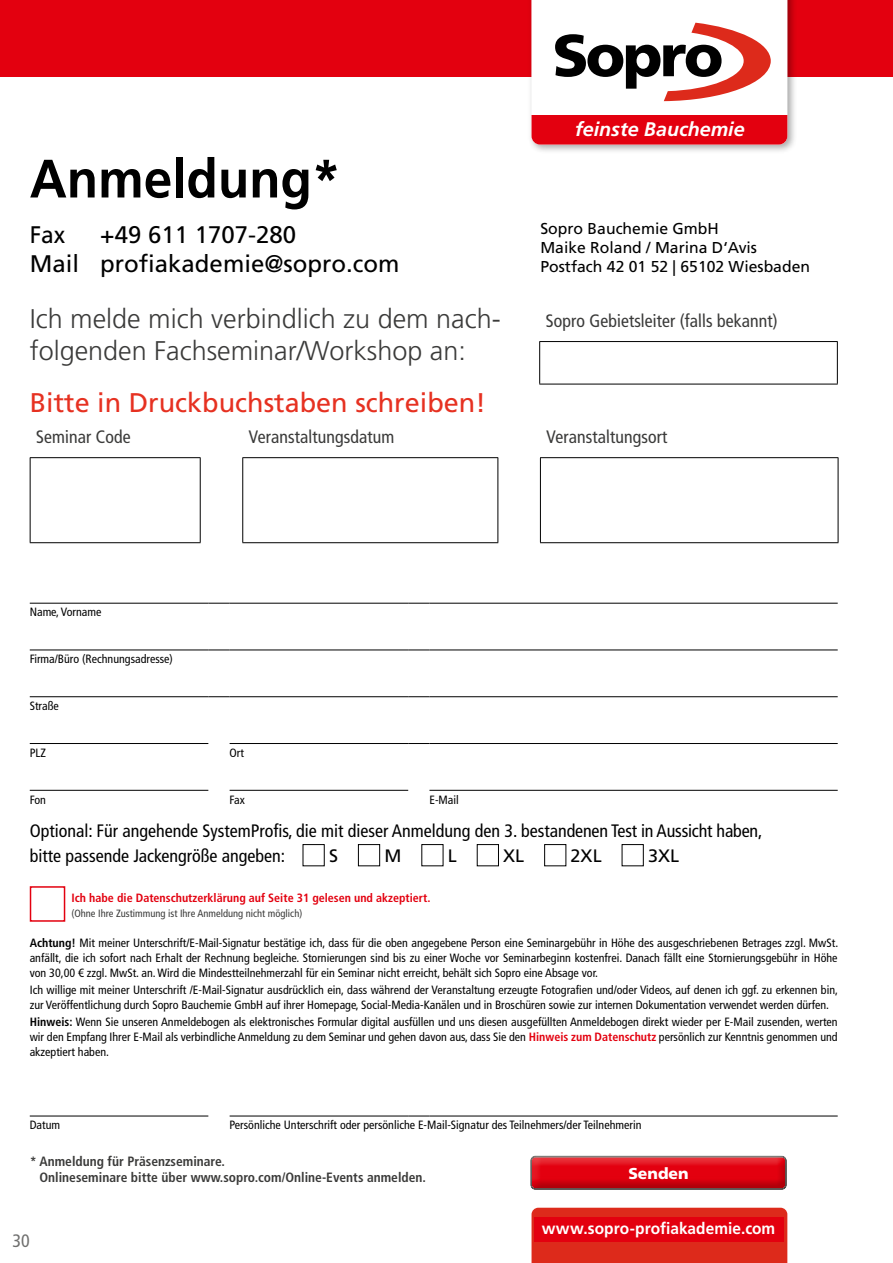
<style>
.page{position:relative;width:893px;height:1263px;background:#fff}
.page>*{position:absolute;margin:0;border:0;box-sizing:border-box;transform-origin:0 0}
.t1{font:700 54px "Frutiger LT";color:#000;scale:.95 1}
.t2{font:300 27px/32.4px "Frutiger LT";color:#3b3b3a}
.t3{font:27px "Frutiger LT";color:#e63121}
.t4{font:24px/28.8px "Frutiger LT";color:#000}
.t5{font:24px "Frutiger LT";color:#000;scale:.95 1}
.t6{font:italic 700 19.65px "Frutiger LT";color:#fff}
.t7{font:700 18.75px "Frutiger LT";color:#fff;scale:.95 1}
.t8{font:condensed 18px/25.2px "Frutiger LT";color:#000}
.t9{font:condensed 18px "Frutiger LT";color:#3b3b3a}
.t10{font:18px "Frutiger LT";color:#000}
.t11{font:condensed 18px "Frutiger LT";color:#6f6f6e}
.t12{font:700 16.2px "Frutiger LT";letter-spacing:.005em;color:#fff;scale:.95 1}
.t13{font:15.75px/18.9px "Frutiger LT";color:#000}
.t14{font:900 15.75px "Frutiger LT";color:#fff}
.t15{font:700 condensed 13.5px/16.2px "Frutiger LT";color:#3b3b3a}
.t16{font:condensed 12px/15px "Frutiger LT";color:#000;text-align:justify}
.t17{font:700 condensed 12px "Frutiger LT";color:#e3000f}
.t18{font:condensed 10.5px "Frutiger LT";color:#3b3b3a}
.s1{font-weight:700}
.s2{font-weight:700;color:#e3000f}
</style>
<div class="page">
<hr style="left:30px;top:650px;width:178px;height:1px;background:#000">
<svg style="left:208px;top:650px;width:22px;height:1px"></svg>
<hr style="left:230px;top:650px;width:178px;height:1px;background:#000">
<svg style="left:408px;top:650px;width:21px;height:1px"></svg>
<hr style="left:429px;top:650px;width:409px;height:1px;background:#000">
<hr style="left:30px;top:696px;width:178px;height:1px;background:#000">
<svg style="left:208px;top:696px;width:22px;height:1px"></svg>
<hr style="left:230px;top:696px;width:178px;height:1px;background:#000">
<svg style="left:408px;top:696px;width:21px;height:1px"></svg>
<hr style="left:429px;top:696px;width:409px;height:1px;background:#000">
<hr style="left:30px;top:743px;width:178px;height:1px;background:#000">
<hr style="left:230px;top:743px;width:178px;height:1px;background:#000">
<svg style="left:408px;top:743px;width:21px;height:1px"></svg>
<hr style="left:429px;top:743px;width:409px;height:1px;background:#000">
<hr style="left:30px;top:790px;width:178px;height:1px;background:#000">
<hr style="left:230px;top:790px;width:178px;height:1px;background:#000">
<hr style="left:429px;top:790px;width:409px;height:1px;background:#000">
<hr style="left:30px;top:1116px;width:178px;height:1px;background:#000">
<hr style="left:230px;top:1116px;width:178px;height:1px;background:#000">
<svg style="left:408px;top:1116px;width:21px;height:1px"></svg>
<hr style="left:429px;top:1116px;width:409px;height:1px;background:#000">
<hr style="left:30px;top:603px;width:178px;height:1px;background:#000">
<svg style="left:208px;top:603px;width:22px;height:1px"></svg>
<hr style="left:230px;top:603px;width:178px;height:1px;background:#000">
<svg style="left:408px;top:603px;width:21px;height:1px"></svg>
<hr style="left:429px;top:603px;width:409px;height:1px;background:#000">
<div style="left:303px;top:844px;width:22px;height:22px;border:1px solid #000"></div>
<div style="left:358px;top:844px;width:22px;height:22px;border:1px solid #000"></div>
<div style="left:477px;top:844px;width:22px;height:22px;border:1px solid #000"></div>
<div style="left:544px;top:844px;width:22px;height:22px;border:1px solid #000"></div>
<div style="left:622px;top:844px;width:22px;height:22px;border:1px solid #000"></div>
<div style="left:30px;top:886px;width:35px;height:36px;border:2px solid #e3000f"></div>
<hr style="left:539px;top:341px;width:299px;height:1px;background:#000">
<hr style="left:539px;top:342px;width:1px;height:42px;background:#000">
<hr style="left:837px;top:342px;width:1px;height:42px;background:#000">
<hr style="left:539px;top:384px;width:299px;height:1px;background:#000">
<hr style="left:30px;top:457px;width:171px;height:1px;background:#000">
<hr style="left:30px;top:458px;width:1px;height:84px;background:#000">
<hr style="left:200px;top:458px;width:1px;height:84px;background:#000">
<hr style="left:30px;top:542px;width:171px;height:1px;background:#000">
<hr style="left:242px;top:457px;width:256px;height:1px;background:#000">
<hr style="left:242px;top:458px;width:1px;height:84px;background:#000">
<hr style="left:497px;top:458px;width:1px;height:84px;background:#000">
<hr style="left:242px;top:542px;width:256px;height:1px;background:#000">
<hr style="left:540px;top:457px;width:298px;height:1px;background:#000">
<hr style="left:540px;top:458px;width:1px;height:84px;background:#000">
<hr style="left:838px;top:458px;width:1px;height:84px;background:#000">
<hr style="left:540px;top:542px;width:298px;height:1px;background:#000">
<div style="left:0;top:0;width:893px;height:77px;background:#e3000f"></div>
<div style="left:531px;top:1208px;width:256px;height:55px;background:#dd2a1b"></div>
<div style="left:527px;top:0;width:271px;height:155px;background:#000;opacity:.35"></div>
<svg style="left:531px;top:0;width:256px;height:145px"></svg>
<div style="left:534px;top:1217px;width:249px;height:24px;background:#e3000f"></div>
<div style="left:528px;top:1153px;width:260px;height:32px;background:#69655c;opacity:.75"></div>
<div style="left:528px;top:1156px;width:260px;height:35px;background:#b4a08f;opacity:.75"></div>
<h3 class="t6" style="left:575px;top:118px;width:171px">feinste Bauchemie</h3>
<h1 class="t1" style="left:30px;top:147px;width:329px">Anmeldung*</h1>
<h3 class="t5" style="left:30px;top:221px;width:39px">Fax</h3>
<h3 class="t4" style="left:30px;top:221px;width:371px;text-indent:70px">+49 611 1707-280<br>Mail profiakademie@sopro.com</h3>
<h3 class="t13" style="left:540px;top:219px;width:271px">Sopro Bauchemie GmbH<br>Maike Roland / Marina D‘Avis<br>Postfach 42 01 52 | 65102 Wiesbaden</h3>
<h2 class="t2" style="left:30px;top:303px;width:473px">Ich melde mich verbindlich zu dem nach&shy;folgenden Fachseminar/Workshop an:</h2>
<h2 class="t3" style="left:30px;top:386px;width:458px">Bitte in Druckbuchstaben schreiben!</h2>
<h3 class="t9" style="left:546px;top:310px;width:234px">Sopro Gebietsleiter (falls bekannt)</h3>
<h3 class="t9" style="left:36px;top:426px;width:96px">Seminar Code</h3>
<h3 class="t9" style="left:249px;top:426px;width:148px">Veranstaltungsdatum</h3>
<h3 class="t9" style="left:546px;top:426px;width:123px">Veranstaltungsort</h3>
<p class="t16" style="left:30px;top:605px;width:73px">Name, Vorname</p>
<p class="t16" style="left:30px;top:652px;width:145px">Firma/Büro (Rechnungsadresse)</p>
<p class="t16" style="left:30px;top:698px;width:31px">Straße</p>
<p class="t16" style="left:30px;top:745px;width:18px">PLZ</p>
<p class="t16" style="left:230px;top:745px;width:16px">Ort</p>
<p class="t16" style="left:30px;top:792px;width:18px">Fon</p>
<p class="t16" style="left:230px;top:792px;width:17px">Fax</p>
<p class="t16" style="left:429px;top:792px;width:31px">E-Mail</p>
<h3 class="t8" style="left:30px;top:818px;width:734px">Optional: Für angehende SystemProfis, die mit dieser Anmeldung den 3. bestandenen Test in Aussicht haben, bitte passende Jackengröße angeben:</h3>
<h3 class="t10" style="left:329px;top:845px;width:10px">S</h3>
<h3 class="t10" style="left:384px;top:845px;width:18px">M</h3>
<h3 class="t10" style="left:448px;top:845px;width:10px">L</h3>
<h3 class="t10" style="left:503px;top:845px;width:23px">XL</h3>
<h3 class="t10" style="left:571px;top:845px;width:33px">2XL</h3>
<h3 class="t10" style="left:648px;top:845px;width:33px">3XL</h3>
<p class="t17" style="left:72px;top:891px;width:360px">Ich habe die Datenschutzerklärung auf Seite 31 gelesen und akzeptiert.</p>
<p class="t18" style="left:72px;top:907px;width:232px">(Ohne Ihre Zustimmung ist Ihre Anmeldung nicht möglich)</p>
<p class="t16" style="left:30px;top:936px;width:810px"><span class="s1">Achtung!</span> Mit meiner Unterschrift/E-Mail-Signatur bestätige ich, dass für die oben angegebene Person eine Seminargebühr in Höhe des ausgeschriebenen Betrages zzgl. MwSt. anfällt, die ich sofort nach Erhalt der Rechnung begleiche. Stornierungen sind bis zu einer Woche vor Seminarbeginn kostenfrei. Danach fällt eine Stornierungsgebühr in Höhe von 30,00 € zzgl. MwSt. an. Wird die Mindestteilnehmerzahl für ein Seminar nicht erreicht, behält sich Sopro eine Absage vor.</p>
<p class="t16" style="left:30px;top:983px;width:810px">Ich willige mit meiner Unterschrift /E-Mail-Signatur ausdrücklich ein, dass während der Veranstaltung erzeugte Fotografien und/oder Videos, auf denen ich ggf. zu erkennen bin, zur Veröffentlichung durch Sopro Bauchemie GmbH auf ihrer Homepage, Social-Media-Kanälen und in Broschüren sowie zur internen Dokumentation verwendet werden dürfen.</p>
<p class="t16" style="left:30px;top:1015px;width:809px"><span class="s1">Hinweis:</span> Wenn Sie unseren Anmeldebogen als elektronisches Formular digital ausfüllen und uns diesen ausgefüllten Anmeldebogen direkt wieder per E-Mail zusenden, werten wir den Empfang Ihrer E-Mail als verbindliche Anmeldung zu dem Seminar und gehen davon aus, dass Sie den <span class="s2">Hinweis zum Datenschutz</span> persönlich zur Kenntnis genommen und akzeptiert haben.</p>
<p class="t16" style="left:30px;top:1118px;width:32px">Datum</p>
<p class="t16" style="left:230px;top:1118px;width:413px">Persönliche Unterschrift oder persönliche E-Mail-Signatur des Teilnehmers/der Teilnehmerin</p>
<p class="t15" style="left:40px;top:1153px;width:388px;text-indent:-10px">* Anmeldung für Präsenzseminare.<br>Onlineseminare bitte über www.sopro.com/Online-Events anmelden.</p>
<h3 class="t11" style="left:13px;top:1230px;width:19px">30</h3>
<h3 class="t14" style="left:628px;top:1164px;width:62px">Senden</h3>
<h3 class="t12" style="left:542px;top:1218px;width:247px">www.sopro-profiakademie.com</h3>
<h3 class="t7" style="left:590px;top:1217px;width:148px">www.sopro.com</h3>
</div>
